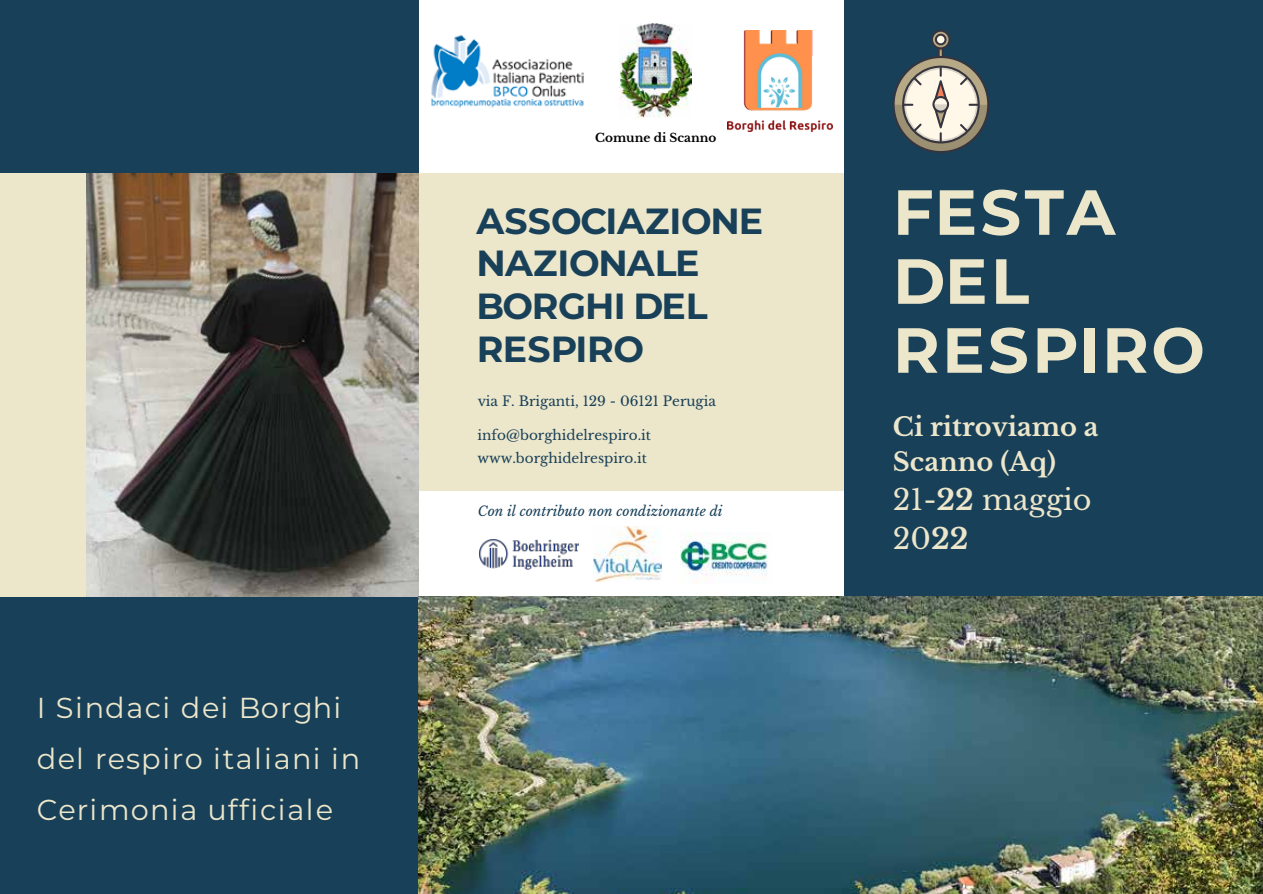
<style>
.page{position:relative;width:1263px;height:894px;background:#fff}
.page>*{position:absolute;margin:0;border:0;box-sizing:border-box;transform-origin:0 0}
.t1{font:700 63.6px/68.8px "Montserrat";letter-spacing:.04em;color:#ece6ca}
.t2{font:700 36.3px/42.6px "Montserrat";letter-spacing:-.01em;color:#184059}
.t3{font:28.8px/51px "Montserrat";letter-spacing:.05em;color:#ece6ca}
.t4{font:28.65px/39.5px "Libre Baskerville";color:#ece6ca}
.t5{font:700 25.65px/34.8px "Libre Baskerville";color:#ece6ca}
.t6{font:13.65px/23px "Libre Baskerville";color:#184059}
.t7{font:italic 13.65px "Libre Baskerville";color:#184059}
.t8{font:700 12px "Libre Baskerville";color:#000}
.s1{font-weight:700}
</style>
<div class="page">
<div style="left:0;top:0;width:1263px;height:893px;background:#184059"></div>
<div style="left:419px;top:0;width:425px;height:186px;background:#fff"></div>
<div style="left:419px;top:173px;width:425px;height:423px;background:#ece6ca"></div>
<div style="left:419px;top:491px;width:425px;height:105px;background:#fff"></div>
<div style="left:0;top:173px;width:419px;height:423px;background:#ece6ca"></div>
<svg style="left:893px;top:30px;width:96px;height:123px"></svg>
<img style="left:728px;top:31px;width:104px;height:101px">
<img style="left:620px;top:23px;width:72px;height:95px">
<img style="left:431px;top:35px;width:153px;height:73px">
<img style="left:87px;top:173px;width:332px;height:423px">
<img style="left:419px;top:596px;width:844px;height:297px">
<img style="left:479px;top:539px;width:100px;height:30px">
<img style="left:593px;top:526px;width:68px;height:55px">
<img style="left:681px;top:532px;width:87px;height:51px">
<h3 class="t3" style="left:37px;top:681px;width:325px">I Sindaci dei Borghi del respiro italiani in<br>Cerimonia ufficiale</h3>
<p class="t8" style="left:595px;top:131px;width:123px">Comune di Scanno</p>
<h2 class="t2" style="left:476px;top:198px;width:288px">ASSOCIAZIONE<br>NAZIONALE<br>BORGHI DEL<br>RESPIRO</h2>
<p class="t6" style="left:478px;top:389px;width:240px">via F. Briganti, 129 - 06121 Perugia</p>
<p class="t6" style="left:478px;top:423px;width:175px">info@borghidelrespiro.it www.borghidelrespiro.it</p>
<p class="t7" style="left:478px;top:502px;width:246px">Con il contributo non condizionante di</p>
<h1 class="t1" style="left:893px;top:174px;width:313px">FESTA<br>DEL<br>RESPIRO</h1>
<h3 class="t5" style="left:893px;top:410px;width:207px">Ci ritroviamo a<br>Scanno (Aq)</h3>
<h3 class="t4" style="left:893px;top:479px;width:200px">21-<span class="s1">22</span> maggio<br>20<span class="s1">22</span></h3>
</div>
